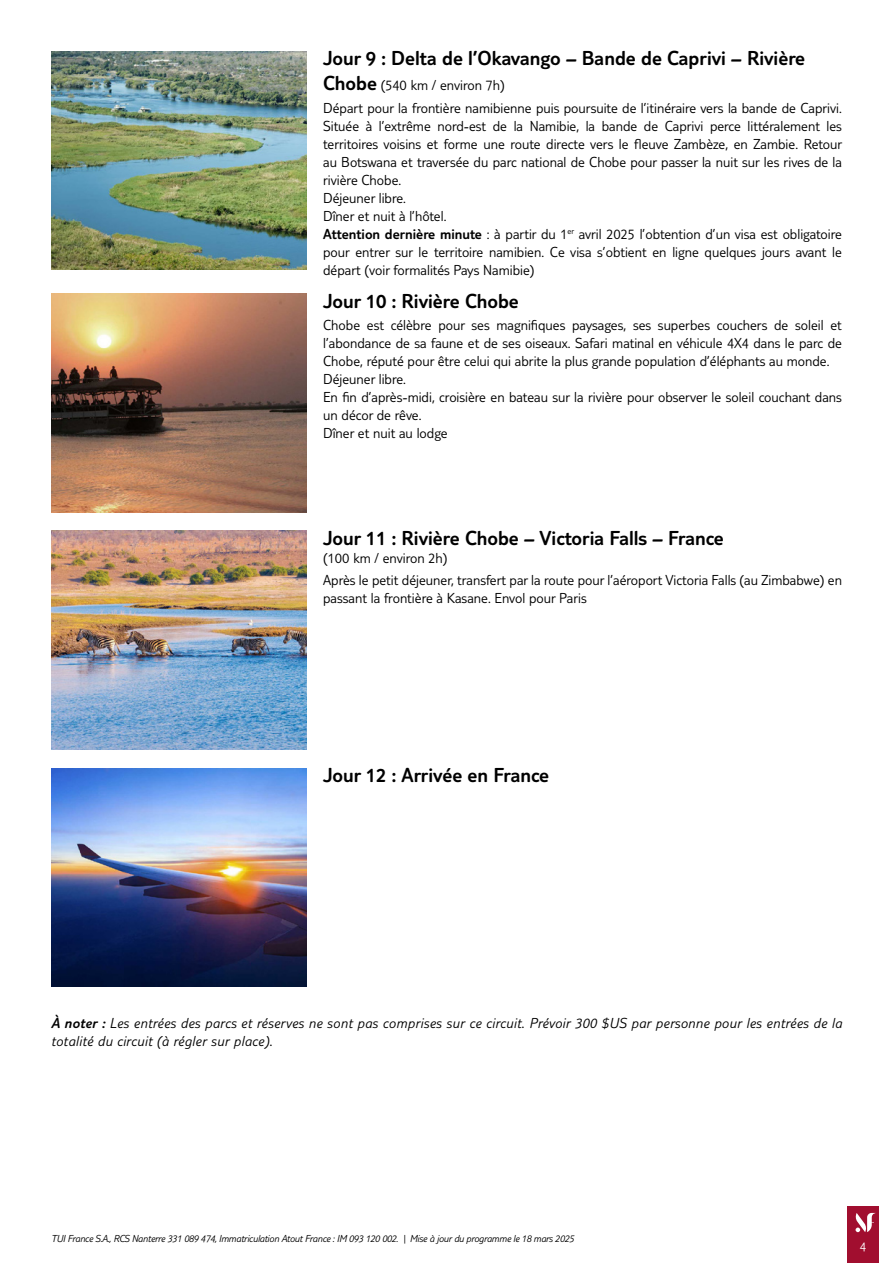
<style>
.page{position:relative;width:893px;height:1263px;background:#fff}
.page>*{position:absolute;margin:0;border:0;box-sizing:border-box;transform-origin:0 0}
.t1{font:300 21px "TUI Type";color:#000}
.t2{font:300 15px/18px "TUI Type";color:#000}
.t3{font:italic 300 15px/18px "TUI Type";letter-spacing:.02em;color:#000}
.t4{font:300 13.5px "TUI Type";color:#fff}
.t5{font:italic 300 10.5px "TUI Type";letter-spacing:-.02em;color:#000}
.s1{font-size:21px}
.s2{font-style:inherit}
</style>
<div class="page">
<div style="left:847px;top:1206px;width:32px;height:57px;background:#a10e2f"></div>
<svg style="left:855px;top:1213px;width:21px;height:19px"></svg>
<img style="left:51px;top:51px;width:255px;height:219px">
<img style="left:51px;top:293px;width:255px;height:219px">
<img style="left:51px;top:531px;width:255px;height:218px">
<img style="left:51px;top:768px;width:255px;height:219px">
<h1 class="t1" style="left:323px;top:46px;width:483px">Jour 9 : Delta de l’Okavango – Bande de Caprivi – Rivière</h1>
<p class="t2" style="left:323px;top:74px;width:520px;line-height:22.2px"><span class="s1">Chobe</span> (540 km / environ 7h)<br>Départ pour la frontière namibienne puis poursuite de l’itinéraire vers la bande de Caprivi.</p>
<p class="t2" style="left:323px;top:116px;width:521px">Située à l’extrême nord-est de la Namibie, la bande de Caprivi perce littéralement les territoires voisins et forme une route directe vers le fleuve Zambèze, en Zambie. Retour au Botswana et traversée du parc national de Chobe pour passer la nuit sur les rives de la rivière Chobe.<br>Déjeuner libre.<br>Dîner et nuit à l’hôtel.<br><span class="s2">Attention dernière minute</span> : à partir du 1<sup>er</sup> avril 2025 l’obtention d’un visa est obligatoire pour entrer sur le territoire namibien. Ce visa s’obtient en ligne quelques jours avant le départ (voir formalités Pays Namibie)</p>
<h1 class="t1" style="left:323px;top:289px;width:197px">Jour 10 : Rivière Chobe</h1>
<p class="t2" style="left:323px;top:316px;width:520px">Chobe est célèbre pour ses magnifiques paysages, ses superbes couchers de soleil et l’abondance de sa faune et de ses oiseaux. Safari matinal en véhicule 4X4 dans le parc de Chobe, réputé pour être celui qui abrite la plus grande population d’éléphants au monde.<br>Déjeuner libre.<br>En fin d’après-midi, croisière en bateau sur la rivière pour observer le soleil couchant dans un décor de rêve.<br>Dîner et nuit au lodge</p>
<h1 class="t1" style="left:323px;top:526px;width:402px">Jour 11 : Rivière Chobe – Victoria Falls – France</h1>
<p class="t2" style="left:323px;top:547px;width:520px;line-height:22.2px">(100 km / environ 2h)<br>Après le petit déjeuner, transfert par la route pour l’aéroport Victoria Falls (au Zimbabwe) en</p>
<p class="t2" style="left:323px;top:589px;width:265px">passant la frontière à Kasane. Envol pour Paris</p>
<h1 class="t1" style="left:323px;top:763px;width:227px">Jour 12 : Arrivée en France</h1>
<p class="t3" style="left:51px;top:1014px;width:792px"><span class="s2">À noter :</span> Les entrées des parcs et réserves ne sont pas comprises sur ce circuit. Prévoir 300 $US par personne pour les entrées de la totalité du circuit (à régler sur place).</p>
<p class="t5" style="left:51px;top:1232px;width:525px">TUI France S.A., RCS Nanterre 331 089 474, Immatriculation Atout France : IM 093 120 002. | Mise à jour du programme le 18 mars 2025</p>
<p class="t4" style="left:860px;top:1239px;width:8px">4</p>
</div>
